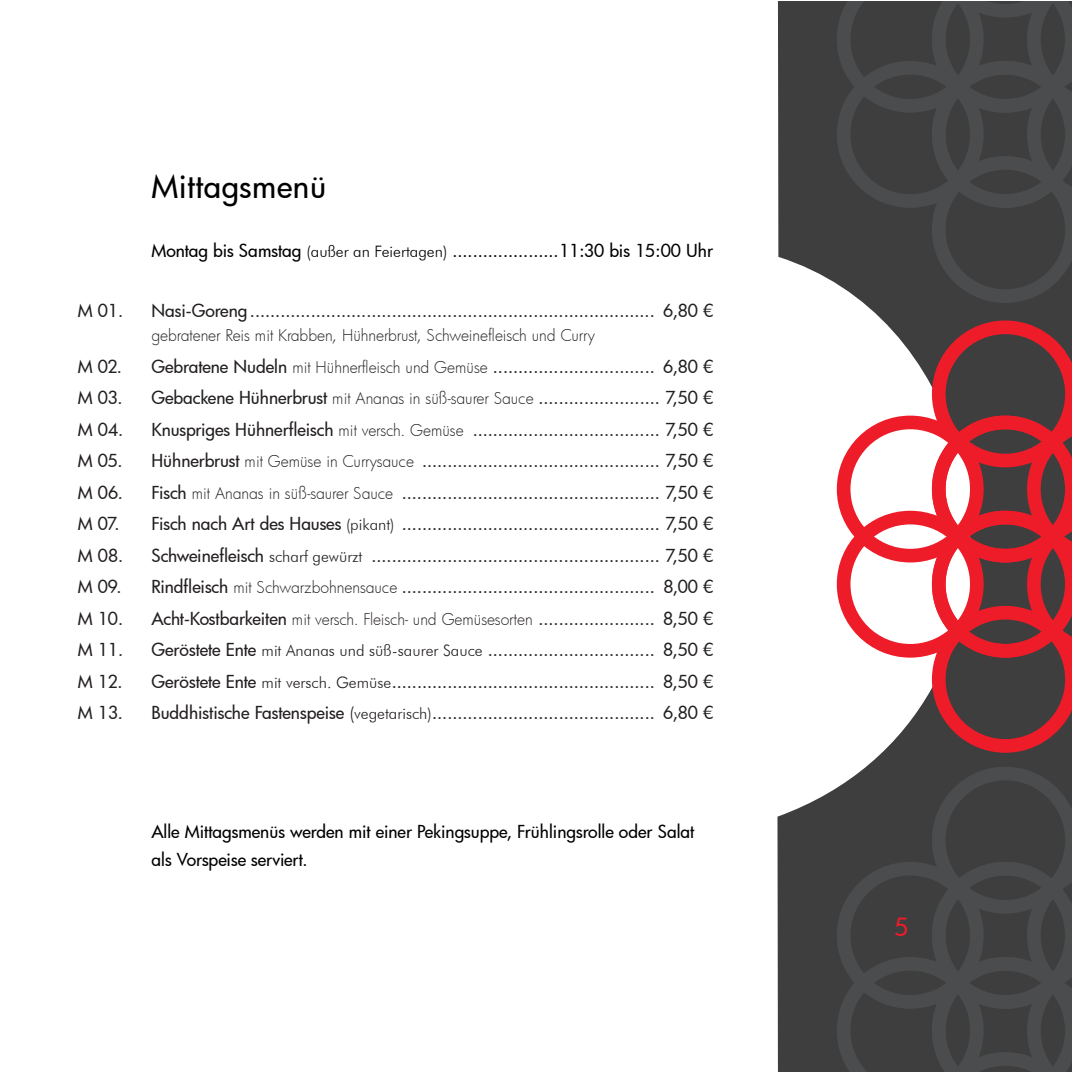
<style>
.page{position:relative;width:1072px;height:1072px;background:#fff}
.page>*{position:absolute;margin:0;border:0;box-sizing:border-box;transform-origin:0 0}
.t1{font:500 31.5px "Futura";letter-spacing:.02em;color:#000}
.t2{font:500 24.5px "Futura";color:#ee1c28}
.t3{font:500 17.5px "Futura";letter-spacing:-.005em;color:#231f20}
.t4{font:500 17.5px/28px "Futura";letter-spacing:-.005em;color:#000}
.t5{font:300 15.75px "Futura";letter-spacing:-.01em;color:#231f20}
.s1{font-family:"Futura BT";font-weight:300;font-size:15.75px}
.s2{font-weight:300;font-size:15.75px}
.s3{font-family:"Futura BT";font-weight:300}
</style>
<div class="page">
<svg style="left:777px;top:1px;width:294px;height:1070px;fill:#3e3e3f"></svg>
<svg style="left:836px;top:320px;width:235px;height:95px;fill:#3e3e3f"></svg>
<svg style="left:836px;top:415px;width:235px;height:337px"></svg>
<svg style="left:836px;top:766px;width:235px;height:95px;fill:#3e3e3f"></svg>
<svg style="left:836px;top:861px;width:235px;height:210px;fill:#3e3e3f"></svg>
<svg style="left:836px;top:208px;width:235px;height:95px;fill:#3e3e3f"></svg>
<svg style="left:836px;top:1px;width:235px;height:207px;fill:#3e3e3f"></svg>
<h1 class="t1" style="left:151px;top:165px;width:176px">Mittagsmenü</h1>
<p class="t4" style="left:151px;top:236px;width:563px">Montag bis Samstag <span class="s1">(außer an Feiertagen)</span> .....................11:30 bis 15:00 Uhr</p>
<p class="t3" style="left:78px;top:298px;width:47px">M 01.</p>
<p class="t3" style="left:151px;top:298px;width:563px">Nasi-Goreng ................................................................................ 6,80 €</p>
<p class="t5" style="left:151px;top:325px;width:445px">gebratener Reis mit Krabben, Hühnerbrust, Schweinefleisch und Curry</p>
<p class="t3" style="left:78px;top:354px;width:46px">M 02.</p>
<p class="t3" style="left:151px;top:354px;width:563px">Gebratene Nudeln <span class="s2">mit Hühnerfleisch und Gemüse</span> ................................ 6,80 €</p>
<p class="t3" style="left:78px;top:386px;width:46px">M 03.</p>
<p class="t3" style="left:151px;top:386px;width:563px">Gebackene Hühnerbrust <span class="s2">mit Ananas in süß-saurer Sauce</span> ........................ 7,50 €</p>
<p class="t3" style="left:78px;top:417px;width:47px">M 04.</p>
<p class="t3" style="left:151px;top:417px;width:563px">Knuspriges Hühnerfleisch <span class="s2">mit versch. Gemüse</span> ..................................... 7,50 €</p>
<p class="t3" style="left:78px;top:449px;width:46px">M 05.</p>
<p class="t3" style="left:151px;top:449px;width:563px">Hühnerbrust <span class="s2">mit Gemüse in Currysauce</span> ............................................... 7,50 €</p>
<p class="t3" style="left:78px;top:480px;width:46px">M 06.</p>
<p class="t3" style="left:151px;top:480px;width:563px">Fisch <span class="s2">mit Ananas in süß-saurer Sauce</span> ................................................... 7,50 €</p>
<p class="t3" style="left:78px;top:512px;width:43px">M 07.</p>
<p class="t3" style="left:151px;top:512px;width:563px">Fisch nach Art des Hauses <span class="s1">(pikant)</span> ................................................... 7,50 €</p>
<p class="t3" style="left:78px;top:543px;width:47px">M 08.</p>
<p class="t3" style="left:151px;top:543px;width:563px">Schweinefleisch <span class="s1">scharf gewürzt</span> ......................................................... 7,50 €</p>
<p class="t3" style="left:78px;top:575px;width:45px">M 09.</p>
<p class="t3" style="left:151px;top:575px;width:563px">Rindfleisch <span class="s2">mit Schwarzbohnensauce</span> .................................................. 8,00 €</p>
<p class="t3" style="left:78px;top:606px;width:47px">M 10.</p>
<p class="t3" style="left:151px;top:606px;width:563px">Acht-Kostbarkeiten <span class="s2">mit versch. Fleisch- und Gemüsesorten</span> ....................... 8,50 €</p>
<p class="t3" style="left:78px;top:638px;width:47px">M 11.</p>
<p class="t3" style="left:151px;top:638px;width:563px">Geröstete Ente <span class="s1">mit Ananas und süß-saurer Sauce</span> ................................. 8,50 €</p>
<p class="t3" style="left:78px;top:669px;width:46px">M 12.</p>
<p class="t3" style="left:151px;top:669px;width:563px">Geröstete Ente <span class="s1">mit versch. Gemüse</span>.................................................... 8,50 €</p>
<p class="t3" style="left:78px;top:701px;width:46px">M 13.</p>
<p class="t3" style="left:151px;top:701px;width:563px">Buddhistische Fastenspeise <span class="s3">(</span><span class="s1">vegetarisch)</span>............................................ 6,80 €</p>
<p class="t4" style="left:151px;top:817px;width:544px">Alle Mittagsmenüs werden mit einer Pekingsuppe, Frühlingsrolle oder Salat als Vorspeise serviert.</p>
<h2 class="t2" style="left:894px;top:910px;width:16px">5</h2>
</div>
